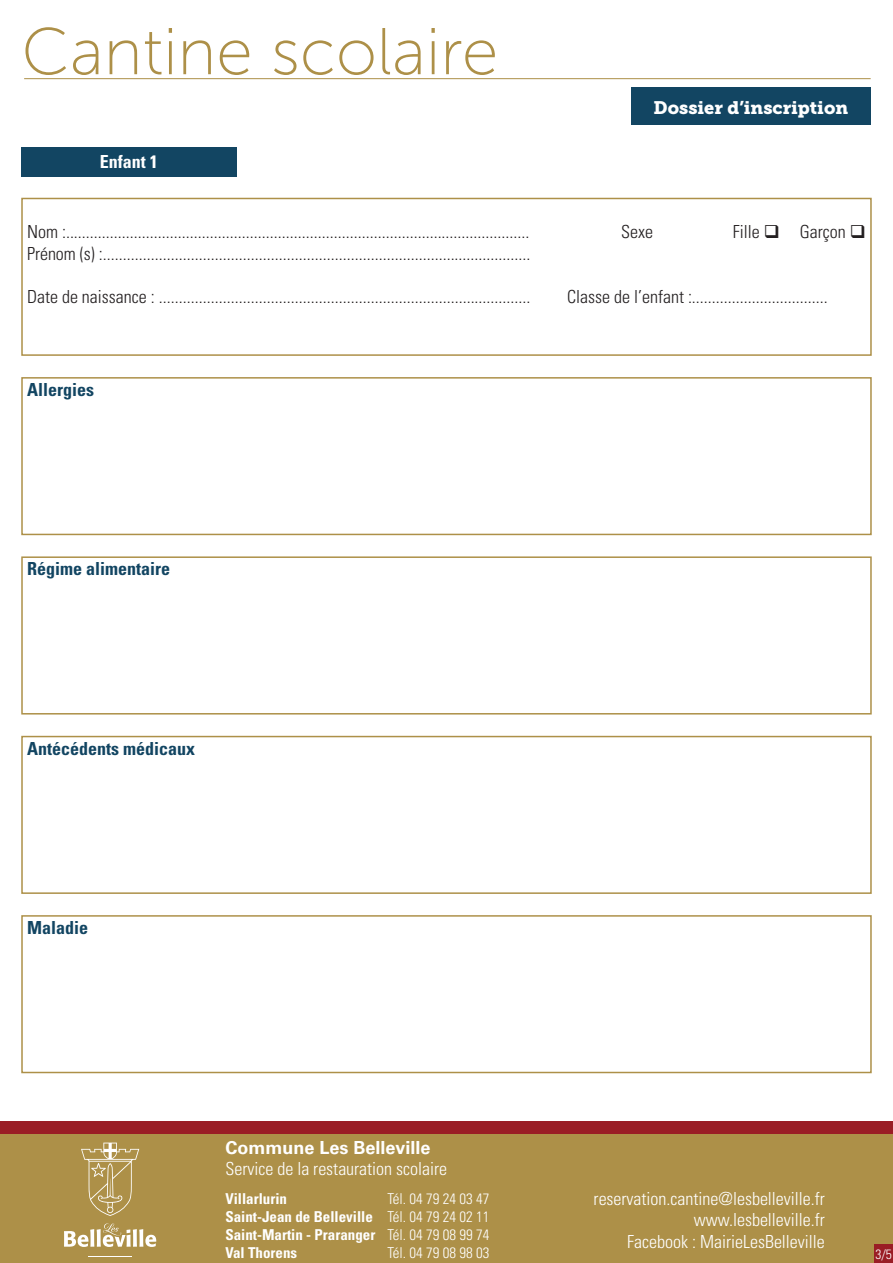
<style>
.page{position:relative;width:893px;height:1263px;background:#fff}
.page>*{position:absolute;margin:0;border:0;box-sizing:border-box;transform-origin:0 0}
.t1{font:66px "Museo Sans 100";color:#ad9048}
.t2{font:300 condensed 18px "Univers LT Std";color:#231f20}
.t3{font:300 condensed 18px/21.6px "Univers LT Std";color:#fff;text-align:right}
.t4{font:700 condensed 18px "Univers LT Std";color:#124562}
.t5{font:18px "Museo Slab 900";color:#fff}
.t6{font:700 18px "Univers LT Std";color:#fff}
.t7{font:700 condensed 18px "Univers LT Std";color:#fff}
.t8{font:700 condensed 15px/18px "Univers LT Std";color:#fff;text-align:justify}
.t9{font:300 condensed 15px "Univers LT Std";color:#fff}
.t10{font:300 condensed 13.5px "Univers LT Std";color:#fff}
.s1{font-weight:300}
</style>
<div class="page">
<div style="left:0;top:1134px;width:893px;height:129px;background:#ad9048"></div>
<div style="left:0;top:1121px;width:893px;height:13px;background:#9a1d25"></div>
<div style="left:631px;top:87px;width:240px;height:38px;background:#124562"></div>
<hr style="left:24px;top:78px;width:847px;height:1px;background:#ad9048">
<hr style="left:89px;top:1256px;width:43px;height:1px;background:#fff">
<svg style="left:64px;top:1223px;width:92px;height:24px"></svg>
<svg style="left:81px;top:1142px;width:58px;height:74px"></svg>
<div style="left:21px;top:198px;width:851px;height:158px;border:2px solid #ad9048"></div>
<div style="left:21px;top:377px;width:851px;height:158px;border:2px solid #ad9048"></div>
<div style="left:21px;top:556px;width:851px;height:158px;border:2px solid #ad9048"></div>
<div style="left:21px;top:736px;width:851px;height:158px;border:2px solid #ad9048"></div>
<div style="left:21px;top:915px;width:851px;height:158px;border:2px solid #ad9048"></div>
<div style="left:21px;top:147px;width:215px;height:29px;background:#124562"></div>
<div style="left:874px;top:1245px;width:19px;height:18px;background:#9a1d25"></div>
<h1 class="t1" style="left:21px;top:17px;width:478px">Cantine scolaire</h1>
<p class="t7" style="left:100px;top:151px;width:59px">Enfant 1</p>
<p class="t5" style="left:654px;top:98px;width:196px">Dossier d’inscription</p>
<p class="t2" style="left:27px;top:221px;width:504px">Nom :....................................................................................................................</p>
<p class="t2" style="left:621px;top:221px;width:33px">Sexe</p>
<p class="t2" style="left:733px;top:221px;width:135px">Fille ❑ Garçon ❑</p>
<p class="t2" style="left:27px;top:243px;width:505px">Prénom (s) :...........................................................................................................</p>
<p class="t2" style="left:27px;top:286px;width:505px">Date de naissance : .............................................................................................</p>
<p class="t2" style="left:567px;top:286px;width:262px">Classe de l’enfant :..................................</p>
<p class="t4" style="left:27px;top:378px;width:68px">Allergies</p>
<p class="t4" style="left:27px;top:558px;width:145px">Régime alimentaire</p>
<p class="t4" style="left:27px;top:737px;width:169px">Antécédents médicaux</p>
<p class="t4" style="left:27px;top:916px;width:63px">Maladie</p>
<p class="t6" style="left:225px;top:1137px;width:207px">Commune Les Belleville</p>
<p class="t3" style="left:225px;top:1158px;width:223px">Service de la restauration scolaire</p>
<p class="t8" style="left:225px;top:1190px;width:63px">Villarlurin</p>
<p class="t8" style="left:225px;top:1190px;width:266px;text-indent:162px"><span class="s1">Tél. 04 79 24 03 47<br></span>Saint-Jean de Belleville <span class="s1">Tél. 04 79 24 02 11<br></span>Saint-Martin - Praranger <span class="s1">Tél. 04 79 08 99 74<br></span>Val Thorens</p>
<p class="t9" style="left:387px;top:1244px;width:104px">Tél. 04 79 08 98 03</p>
<p class="t3" style="left:594px;top:1187px;width:233px">reservation.cantine@lesbelleville.fr www.lesbelleville.fr<br>Facebook : MairieLesBelleville</p>
<p class="t10" style="left:875px;top:1246px;width:18px">3/5</p>
</div>
